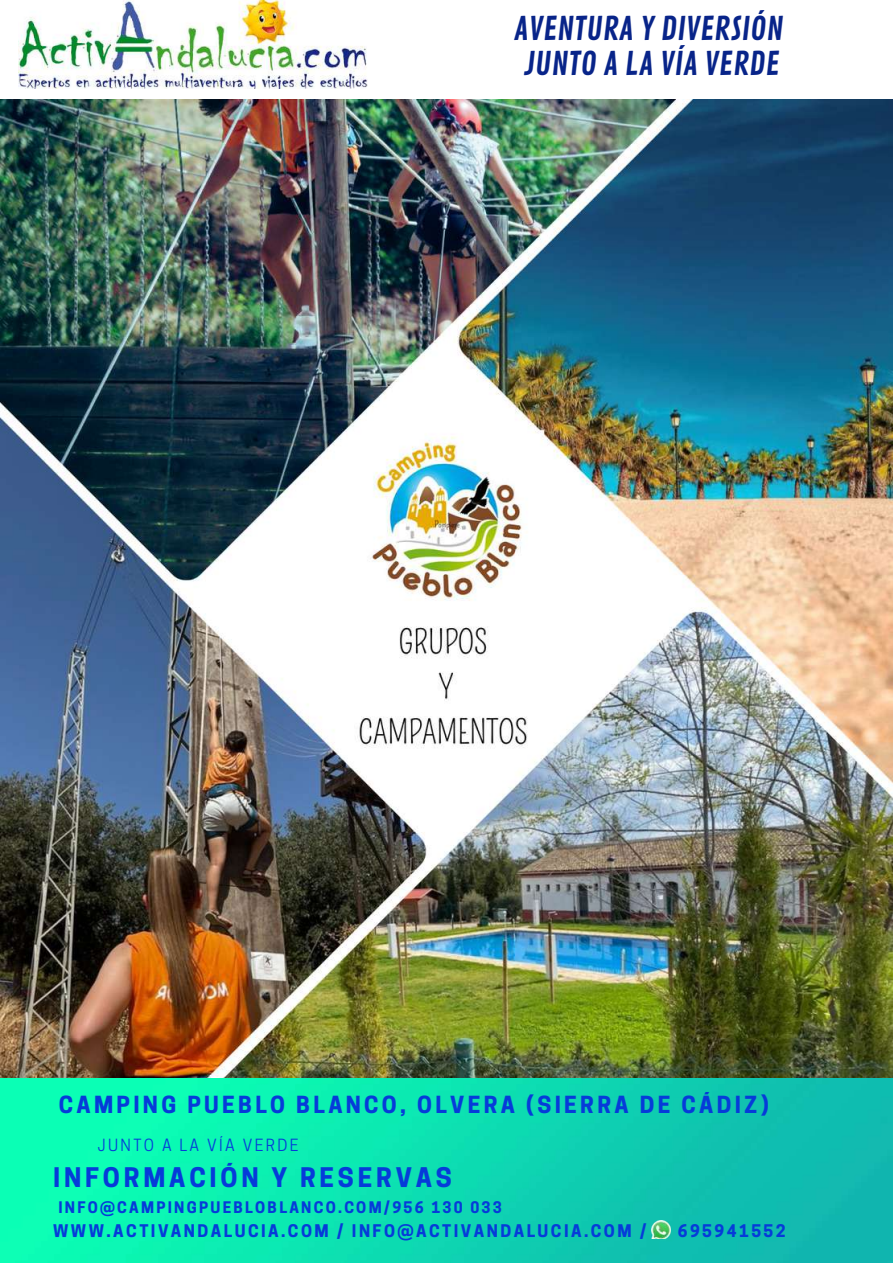
<style>
.page{position:relative;width:893px;height:1264px;background:#fff}
.page>*{position:absolute;margin:0;border:0;box-sizing:border-box;transform-origin:0 0}
.t1{font:31.8px/34.2px "Contrail One";color:#082489;text-align:center}
.t2{font:700 25.35px "Cooper Hewitt";letter-spacing:.15em;color:#063bd9}
.t3{font:700 22.05px "Cooper Hewitt";letter-spacing:.15em;color:#063bd9}
.t4{font:700 16.35px "Cooper Hewitt";letter-spacing:.15em;color:#063bd9}
.t5{font:15.75px "Cooper Hewitt";letter-spacing:.15em;color:#063bd9}
.t6{font:700 15px "Cooper Hewitt";letter-spacing:.15em;color:#063bd9}
</style>
<div class="page">
<img style="left:0;top:1077px;width:892px;height:185px">
<img style="left:651px;top:1220px;width:20px;height:18px">
<img style="left:19px;top:0;width:348px;height:89px">
<img style="left:0;top:99px;width:892px;height:978px">
<h1 class="t1" style="left:513px;top:13px;width:271px">AVENTURA Y DIVERSIÓN<br>JUNTO A LA VÍA VERDE</h1>
<h3 class="t3" style="left:59px;top:1096px;width:711px">CAMPING PUEBLO BLANCO, OLVERA (SIERRA DE CÁDIZ)</h3>
<p class="t5" style="left:98px;top:1139px;width:202px">JUNTO A LA VÍA VERDE</p>
<h2 class="t2" style="left:53px;top:1167px;width:400px">INFORMACIÓN Y RESERVAS</h2>
<p class="t6" style="left:58px;top:1201px;width:445px">INFO@CAMPINGPUEBLOBLANCO.COM/956 130 033</p>
<p class="t4" style="left:53px;top:1224px;width:595px">WWW.ACTIVANDALUCIA.COM / INFO@ACTIVANDALUCIA.COM /</p>
<p class="t4" style="left:677px;top:1224px;width:109px">695941552</p>
</div>
